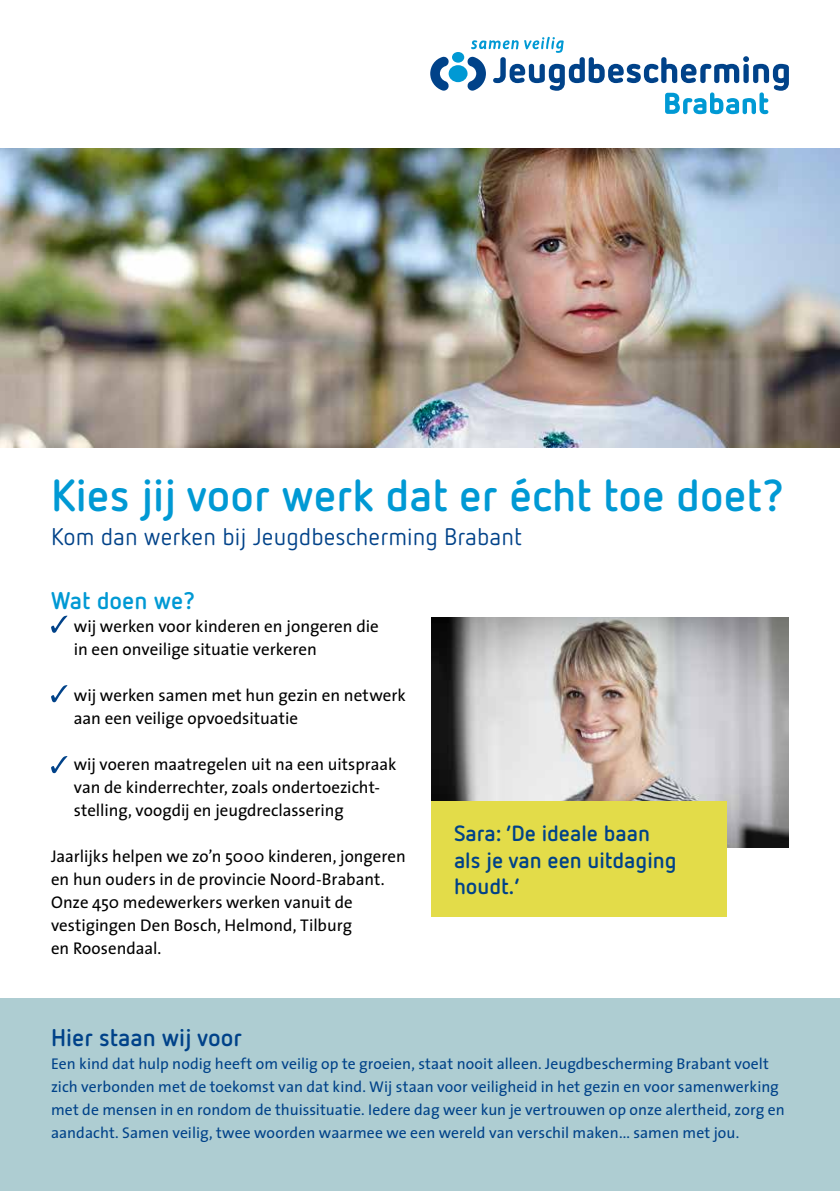
<style>
.page{position:relative;width:840px;height:1191px;background:#fff}
.page>*{position:absolute;margin:0;border:0;box-sizing:border-box;transform-origin:0 0}
.t1{font:700 44.6px "Netto OT";color:#0099d4}
.t2{font:24px "Netto OT";color:#004289}
.t3{font:700 24px "Netto OT";color:#004289}
.t4{font:700 24px "Netto OT";color:#0099d4}
.t5{font:700 22px/26.4px "Netto OT";color:#004289}
.t6{font:17px/23px "The Sans";color:#000}
.t7{font:15.6px/23px "The Sans";letter-spacing:.005em;color:#004289}
</style>
<div class="page">
<div style="left:0;top:998px;width:839px;height:193px;background:#aecdd2"></div>
<div style="left:448px;top:65px;width:19px;height:17px;background:#0099d4;border-radius:50%"></div>
<div style="left:452px;top:52px;width:12px;height:11px;background:#0099d4;border-radius:50%"></div>
<svg style="left:430px;top:56px;width:19px;height:35px"></svg>
<svg style="left:466px;top:37px;width:322px;height:77px"></svg>
<img style="left:0;top:149px;width:839px;height:299px">
<svg style="left:51px;top:615px;width:16px;height:18px"></svg>
<svg style="left:51px;top:685px;width:16px;height:17px"></svg>
<svg style="left:51px;top:756px;width:16px;height:17px"></svg>
<img style="left:431px;top:617px;width:357px;height:230px">
<div style="left:431px;top:801px;width:295px;height:115px;background:#e3dc49"></div>
<h1 class="t1" style="left:51px;top:467px;width:734px">Kies jij voor werk dat er écht toe doet?</h1>
<h2 class="t2" style="left:51px;top:522px;width:472px">Kom dan werken bij Jeugdbescherming Brabant</h2>
<h2 class="t4" style="left:51px;top:585px;width:146px">Wat doen we?</h2>
<p class="t6" style="left:74px;top:614px;width:306px">wij werken voor kinderen en jongeren die in een onveilige situatie verkeren</p>
<p class="t6" style="left:74px;top:683px;width:333px">wij werken samen met hun gezin en netwerk aan een veilige opvoedsituatie</p>
<p class="t6" style="left:74px;top:752px;width:324px">wij voeren maatregelen uit na een uitspraak van de kinderrechter, zoals ondertoezicht&shy;stelling, voogdij en jeugdreclassering</p>
<p class="t6" style="left:51px;top:844px;width:356px">Jaarlijks helpen we zo’n 5000 kinderen, jongeren en hun ouders in de provincie Noord--Brabant.<br>Onze 450 medewerkers werken vanuit de vestigingen Den Bosch, Helmond, Tilburg<br>en Roosendaal.</p>
<p class="t5" style="left:454px;top:819px;width:224px">Sara: ‘De ideale baan als je van een uitdaging houdt.’</p>
<h2 class="t3" style="left:51px;top:1022px;width:192px">Hier staan wij voor</h2>
<p class="t7" style="left:51px;top:1051px;width:734px">Een kind dat hulp nodig heeft om veilig op te groeien, staat nooit alleen. Jeugdbescherming Brabant voelt zich verbonden met de toekomst van dat kind. Wij staan voor veiligheid in het gezin en voor samenwerking met de mensen in en rondom de thuissituatie. Iedere dag weer kun je vertrouwen op onze alertheid, zorg en aandacht. Samen veilig, twee woorden waarmee we een wereld van verschil maken... samen met jou.</p>
</div>
